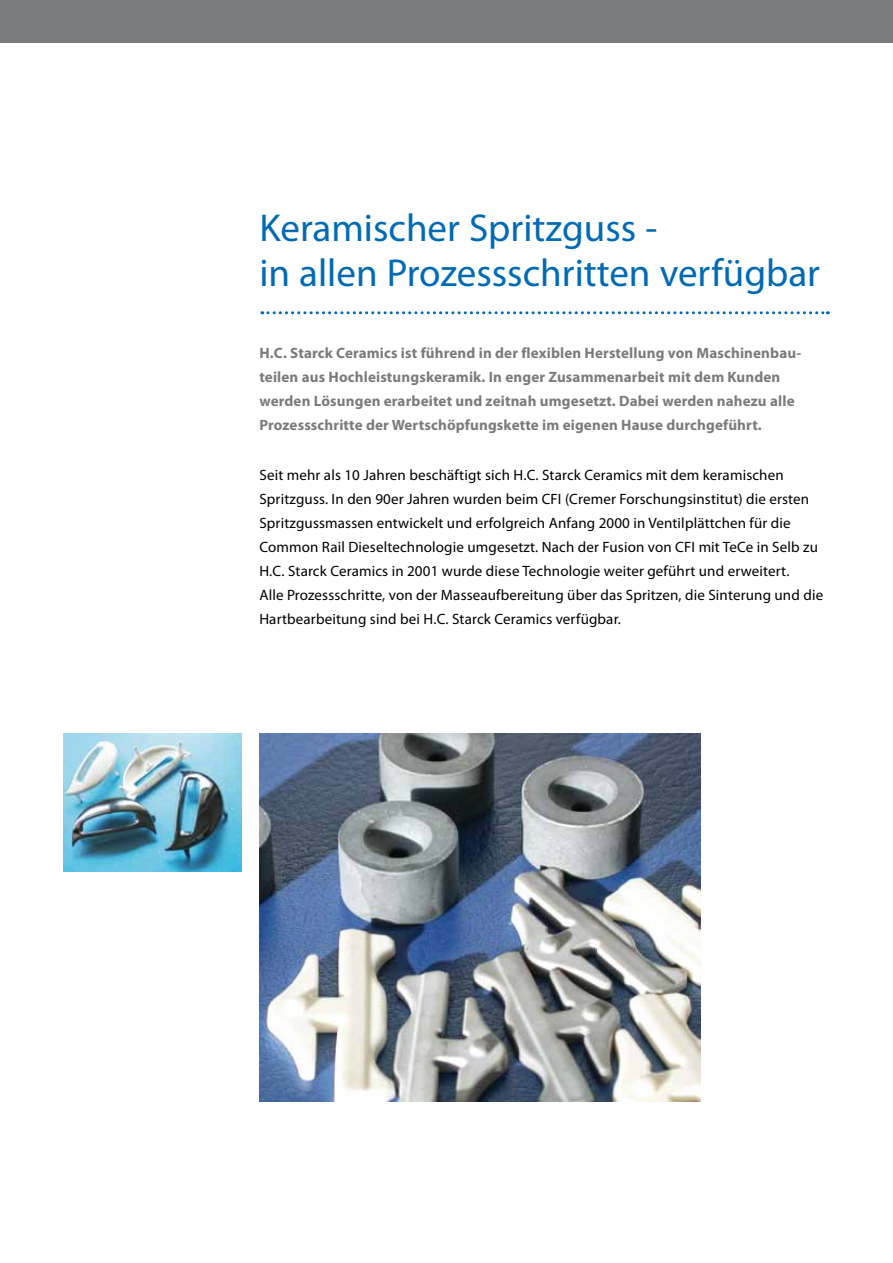
<style>
.page{position:relative;width:893px;height:1263px;background:#fff}
.page>*{position:absolute;margin:0;border:0;box-sizing:border-box;transform-origin:0 0}
.t1{font:39px/45px "Myriad Pro";color:#006ab3}
.t2{font:15px/24px "Myriad Pro";letter-spacing:.01em;color:#000}
.t3{font:700 15px/24px "Myriad Pro";letter-spacing:.01em;color:#7a7b7d}
</style>
<div class="page">
<img style="left:63px;top:733px;width:179px;height:138px">
<div style="left:0;top:0;width:893px;height:43px;background:#7a7b7d"></div>
<img style="left:259px;top:733px;width:441px;height:369px">
<svg style="left:262px;top:311px;width:566px;height:3px"></svg>
<h1 class="t1" style="left:259px;top:206px;width:562px">Keramischer Spritzguss -<br>in allen Prozessschritten verfügbar</h1>
<p class="t3" style="left:259px;top:341px;width:543px">H.C. Starck Ceramics ist führend in der flexiblen Herstellung von Maschinenbau&shy;teilen aus Hochleistungskeramik. In enger Zusammenarbeit mit dem Kunden werden Lösungen erarbeitet und zeitnah umgesetzt. Dabei werden nahezu alle Prozessschritte der Wertschöpfungskette im eigenen Hause durchgeführt.</p>
<p class="t2" style="left:259px;top:463px;width:565px">Seit mehr als 10 Jahren beschäftigt sich H.C. Starck Ceramics mit dem keramischen Spritzguss. In den 90er Jahren wurden beim CFI (Cremer Forschungsinstitut) die ersten Spritzgussmassen entwickelt und erfolgreich Anfang 2000 in Ventilplättchen für die Common Rail Dieseltechnologie umgesetzt. Nach der Fusion von CFI mit TeCe in Selb zu H.C. Starck Ceramics in 2001 wurde diese Technologie weiter geführt und erweitert.<br>Alle Prozessschritte, von der Masseaufbereitung über das Spritzen, die Sinterung und die Hartbearbeitung sind bei H.C. Starck Ceramics verfügbar.</p>
</div>
